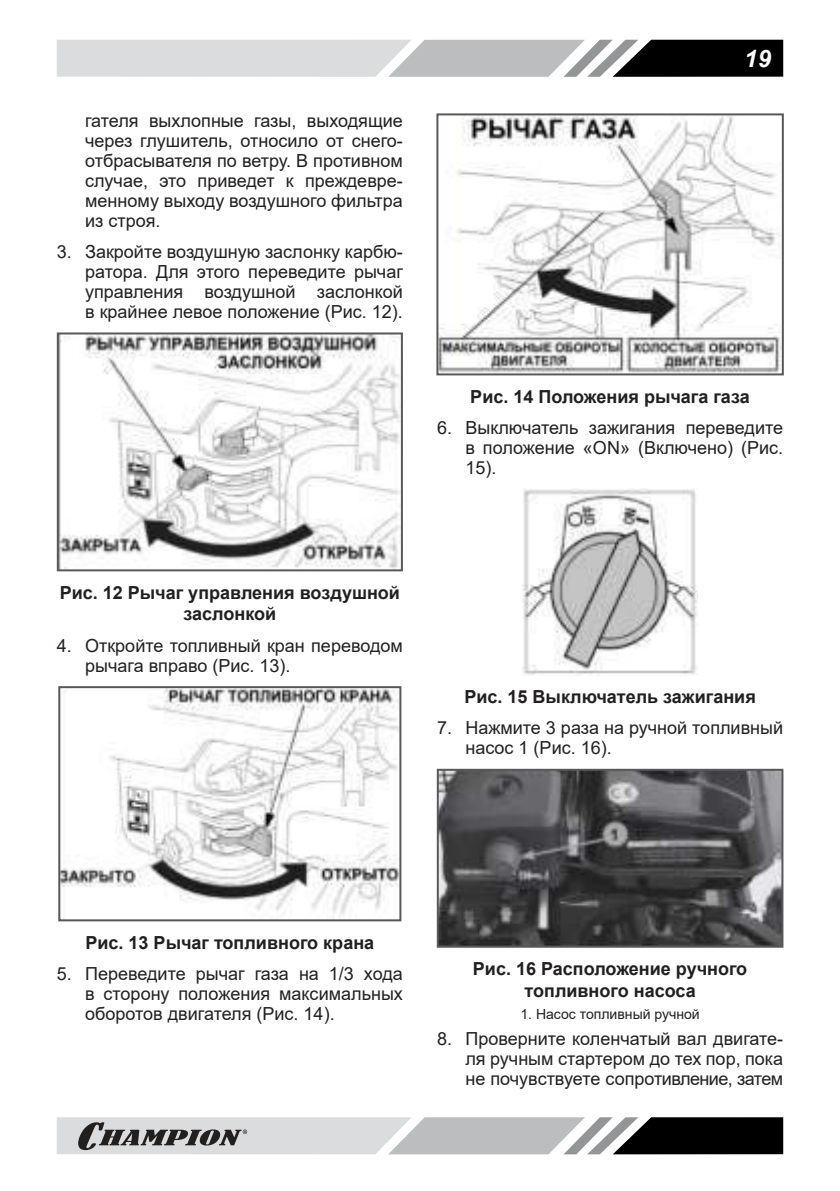
<style>
.page{position:relative;width:840px;height:1191px;background:#fff}
.page>*{position:absolute;margin:0;border:0;box-sizing:border-box;transform-origin:0 0}
.t1{font:italic 700 24px "Arial";color:#fff}
.t2{font:18px/20px "Arial";color:#221f1f;text-align:justify}
.t3{font:700 18px/21.6px "Arial";color:#221f1f;text-align:center}
.t4{font:14px "Arial";color:#221f1f}
</style>
<div class="page">
<svg style="left:57px;top:40px;width:725px;height:37px;background:#a7a8a9"></svg>
<svg style="left:57px;top:1117px;width:725px;height:37px;background:#9b9c9d"></svg>
<img style="left:60px;top:335px;width:339px;height:233px">
<div style="left:57px;top:332px;width:345px;height:239px;border:2px solid #57585a"></div>
<img style="left:61px;top:689px;width:337px;height:229px">
<div style="left:58px;top:686px;width:343px;height:235px;border:2px solid #57585a"></div>
<img style="left:439px;top:116px;width:341px;height:256px">
<div style="left:436px;top:113px;width:347px;height:262px;border:2px solid #57585a"></div>
<img style="left:522px;top:488px;width:175px;height:187px">
<img style="left:439px;top:772px;width:341px;height:172px">
<div style="left:436px;top:769px;width:347px;height:178px;border:2px solid #57585a"></div>
<p class="t2" style="left:85px;top:110px;width:319px">гателя выхлопные газы, выходящие через глушитель, относило от снего&shy;отбрасывателя по ветру. В противном случае, это приведет к преждевре&shy;менному выходу воздушного фильтра из строя.</p>
<p class="t2" style="left:85px;top:241px;width:319px;text-indent:-28px">3. Закройте воздушную заслонку карбю&shy;ратора. Для этого переведите рычаг управления воздушной заслонкой в крайнее левое положение (Рис. 12).</p>
<h1 class="t1" style="left:743px;top:44px;width:28px">19</h1>
<p class="t3" style="left:470px;top:386px;width:281px">Рис. 14 Положения рычага газа</p>
<p class="t2" style="left:465px;top:417px;width:319px;text-indent:-28px">6. Выключатель зажигания переведите в положение «ON» (Включено) (Рис.<br>15).</p>
<p class="t3" style="left:60px;top:582px;width:341px">Рис. 12 Рычаг управления воздушной заслонкой</p>
<p class="t2" style="left:85px;top:635px;width:319px;text-indent:-28px">4. Откройте топливный кран переводом рычага вправо (Рис. 13).</p>
<p class="t3" style="left:464px;top:686px;width:293px">Рис. 15 Выключатель зажигания</p>
<p class="t2" style="left:465px;top:718px;width:319px;text-indent:-28px">7. Нажмите 3 раза на ручной топливный насос 1 (Рис. 16).</p>
<p class="t3" style="left:85px;top:931px;width:290px">Рис. 13 Рычаг топливного крана</p>
<p class="t2" style="left:85px;top:963px;width:319px;text-indent:-28px">5. Переведите рычаг газа на 1/3 хода в сторону положения максимальных оборотов двигателя (Рис. 14).</p>
<p class="t3" style="left:472px;top:958px;width:276px">Рис. 16 Расположение ручного топливного насоса</p>
<p class="t4" style="left:520px;top:1004px;width:181px">1. Насос топливный ручной</p>
<p class="t2" style="left:465px;top:1028px;width:319px;text-indent:-28px">8. Проверните коленчатый вал двигате&shy;ля ручным стартером до тех пор, пока не почувствуете сопротивление, затем</p>
</div>
